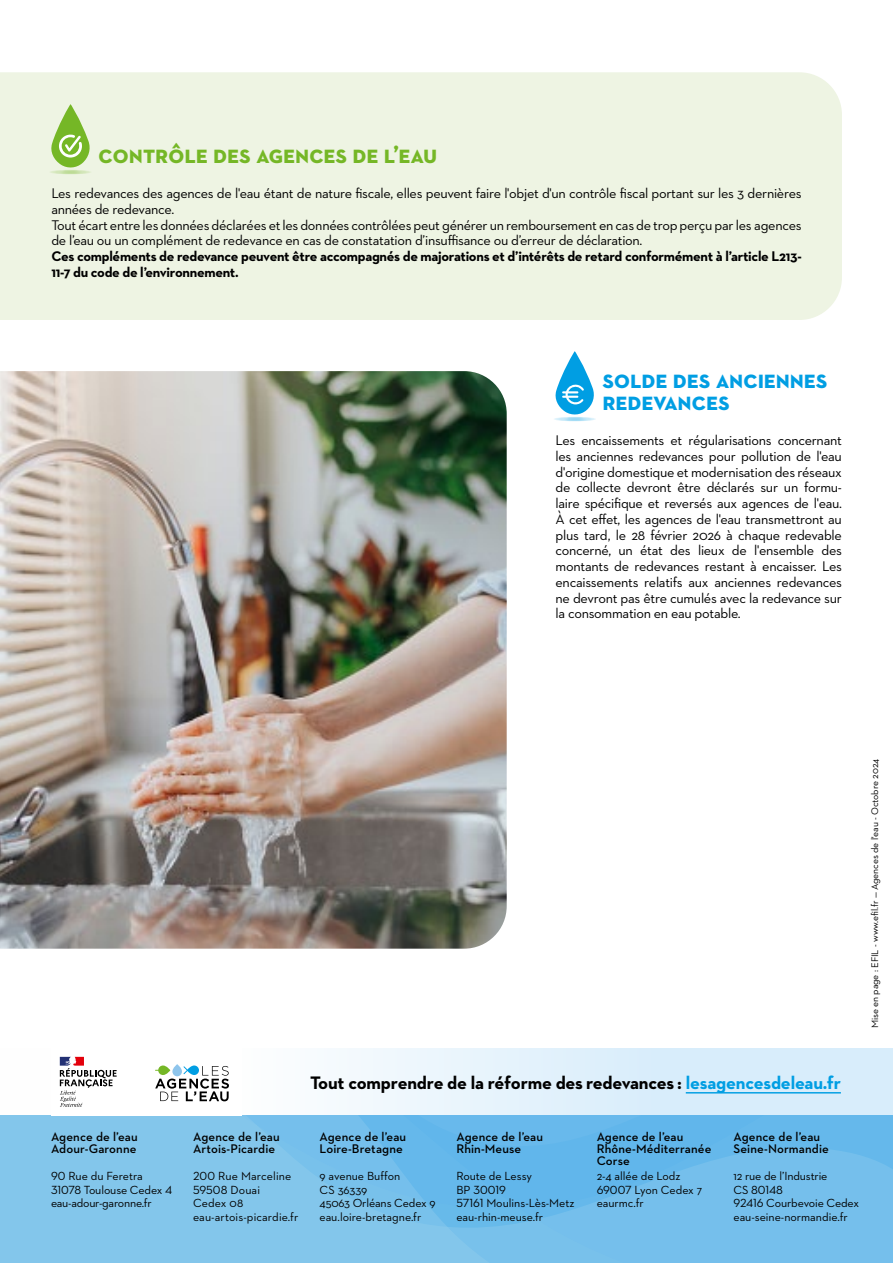
<style>
.page{position:relative;width:893px;height:1263px;background:#fff}
.page>*{position:absolute;margin:0;border:0;box-sizing:border-box;transform-origin:0 0}
.t1{font:700 25.5px/21.8px "Neutraface 2 Text";letter-spacing:-.01em;color:#009ee3}
.t2{font:700 25.5px "Neutraface 2 Text";letter-spacing:-.01em;color:#75b726}
.t3{font:700 18.45px "Neutraface 2 Text";letter-spacing:-.01em;color:#000}
.t4{font:14.25px/15.8px "Neutraface 2 Text";letter-spacing:-.02em;color:#000}
.t5{font:700 14.25px/15.8px "Neutraface 2 Text";letter-spacing:-.02em;color:#000}
.t6{font:600 12.75px/12px "Neutraface 2 Text";letter-spacing:.01em;color:#000}
.t7{font:12px/13.5px "Neutraface 2 Text";letter-spacing:-.005em;color:#000}
.t8{font:9.75px "Neutraface 2 Text";letter-spacing:-.005em;color:#000}
.s1{color:#009ee3}
</style>
<div class="page">
<div style="left:0;top:72px;width:842px;height:248px;background:#eef4e3"></div>
<svg style="left:50px;top:104px;width:41px;height:65px;background:#b2d686"></svg>
<svg style="left:49px;top:170px;width:43px;height:4px"></svg>
<svg style="left:553px;top:417px;width:43px;height:4px"></svg>
<img style="left:0;top:371px;width:507px;height:578px">
<svg style="left:555px;top:351px;width:39px;height:64px"></svg>
<svg style="left:339px;top:1048px;width:554px;height:67px;background:#dff0fb"></svg>
<svg style="left:0;top:1115px;width:893px;height:148px;background:#76bfeb"></svg>
<svg style="left:60px;top:1057px;width:57px;height:50px"></svg>
<svg style="left:155px;top:1065px;width:74px;height:36px"></svg>
<hr style="left:686px;top:1092px;width:155px;height:1px;background:#009ee3">
<h1 class="t2" style="left:98px;top:138px;width:341px">Contrôle des agences de l’eau</h1>
<p class="t4" style="left:51px;top:185px;width:752px">Les redevances des agences de l'eau étant de nature fiscale, elles peuvent faire l'objet d'un contrôle fiscal portant sur les 3 dernières années de redevance.<br>Tout écart entre les données déclarées et les données contrôlées peut générer un remboursement en cas de trop perçu par les agences de l’eau ou un complément de redevance en cas de constatation d’insuffisance ou d’erreur de déclaration.</p>
<p class="t5" style="left:51px;top:248px;width:752px">Ces compléments de redevance peuvent être accompagnés de majorations et d’intérêts de retard conformément à l’article L213-<br>11-7 du code de l’environnement.</p>
<h1 class="t1" style="left:602px;top:369px;width:227px">Solde des anciennes redevances</h1>
<p class="t4" style="left:556px;top:432px;width:288px;text-align:justify">Les encaissements et régularisations concernant les anciennes redevances pour pollution de l'eau d'origine domestique et modernisation des réseaux de collecte devront être déclarés sur un formu&shy;laire spécifique et reversés aux agences de l'eau.<br>À cet effet, les agences de l'eau transmettront au plus tard, le 28 février 2026 à chaque redevable concerné, un état des lieux de l'ensemble des montants de redevances restant à encaisser. Les encaissements relatifs aux anciennes redevances ne devront pas être cumulés avec la redevance sur la consommation en eau potable.</p>
<p class="t6" style="left:51px;top:1130px;width:88px">Agence de l’eau<br>Adour-Garonne</p>
<p class="t7" style="left:51px;top:1169px;width:123px">90 Rue du Feretra<br>31078 Toulouse Cedex 4 eau-adour-garonne.fr</p>
<p class="t8" style="left:869px;top:1028px;width:271px;rotate:-90deg">Mise en page : EFIL - www.efil.fr — Agences de l'eau - Octobre 2024</p>
<p class="t3" style="left:310px;top:1071px;width:532px">Tout comprendre de la réforme des redevances : <span class="s1">lesagencesdeleau.fr</span></p>
<p class="t6" style="left:193px;top:1130px;width:88px">Agence de l’eau<br>Artois-Picardie</p>
<p class="t7" style="left:193px;top:1169px;width:107px">200 Rue Marceline<br>59508 Douai<br>Cedex 08 eau-artois-picardie.fr</p>
<p class="t6" style="left:320px;top:1130px;width:88px">Agence de l’eau<br>Loire-Bretagne</p>
<p class="t7" style="left:320px;top:1169px;width:117px">9 avenue Buffon<br>CS 36339<br>45063 Orléans Cedex 9 eau.loire-bretagne.fr</p>
<p class="t6" style="left:456px;top:1130px;width:88px">Agence de l’eau<br>Rhin-Meuse</p>
<p class="t7" style="left:456px;top:1169px;width:119px">Route de Lessy<br>BP 30019<br>57161 Moulins-Lès-Metz eau-rhin-meuse.fr</p>
<p class="t6" style="left:597px;top:1130px;width:116px">Agence de l’eau<br>Rhône-Méditerranée<br>Corse</p>
<p class="t7" style="left:597px;top:1169px;width:107px">2-4 allée de Lodz<br>69007 Lyon Cedex 7 eaurmc.fr</p>
<p class="t6" style="left:733px;top:1130px;width:97px">Agence de l’eau<br>Seine-Normandie</p>
<p class="t7" style="left:733px;top:1169px;width:127px">12 rue de l’Industrie<br>CS 80148<br>92416 Courbevoie Cedex eau-seine-normandie.fr</p>
</div>
